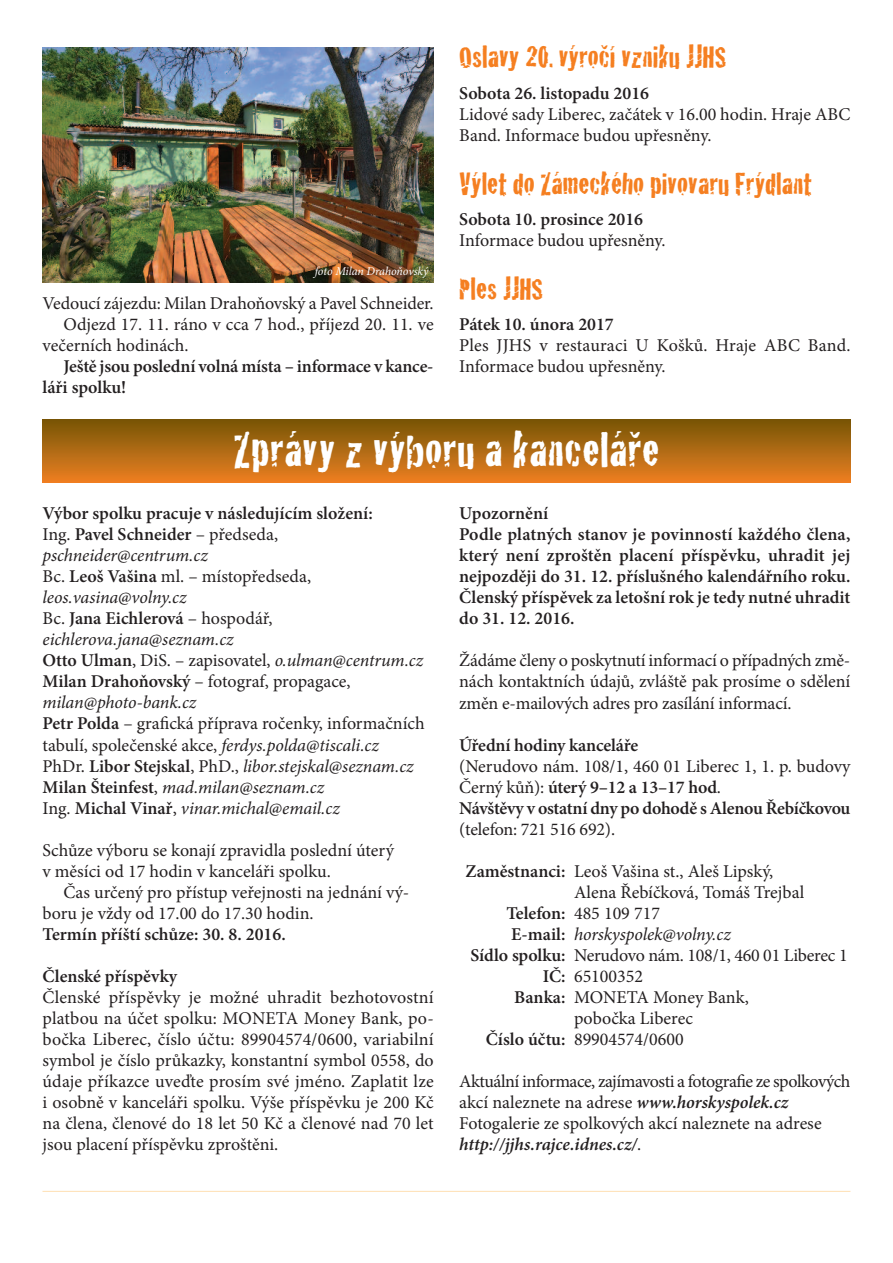
<style>
.page{position:relative;width:893px;height:1263px;background:#fff}
.page>*{position:absolute;margin:0;border:0;box-sizing:border-box;transform-origin:0 0}
.t1{font:49.5px "Cracked";letter-spacing:.01em;color:#fff}
.t2{font:31.5px "Cracked";color:#f57f21}
.t3{font:18px/21px "Minion Pro";letter-spacing:-.005em;color:#231f20}
.t4{font:italic 18px/21px "Minion Pro";letter-spacing:-.005em;color:#231f20}
.t5{font:600 18px/21px "Minion Pro";color:#231f20}
.t6{font:italic 12px "Minion Pro";letter-spacing:-.01em;color:#fff}
.s1{font-weight:600;font-style:normal}
.s2{font-style:normal}
.s3{font-weight:400}
.s4{font-weight:600}
.s5{font-weight:600;font-style:italic}
</style>
<div class="page">
<hr style="left:43px;top:1191px;width:807px;height:1px;background:#fedfb2">
<img style="left:43px;top:48px;width:391px;height:234px">
<div style="left:43px;top:420px;width:807px;height:62px;background:linear-gradient(to bottom,#775606,#ea7e21)"></div>
<p class="t6" style="left:315px;top:266px;width:115px">foto Milan Drahoňovský</p>
<p class="t3" style="left:42px;top:295px;width:393px">Vedoucí zájezdu: Milan Drahoňovský a Pavel Schneider.</p>
<p class="t3" style="left:63px;top:316px;width:372px">Odjezd 17. 11. ráno v cca 7 hod., příjezd 20. 11. ve</p>
<p class="t3" style="left:42px;top:337px;width:147px">večerních hodinách.</p>
<p class="t5" style="left:42px;top:358px;width:393px;text-indent:21px">Ještě jsou poslední volná místa – informace v kance&shy;láři spolku!</p>
<h2 class="t2" style="left:459px;top:41px;width:269px">Oslavy 20. výročí vzniku JJHS</h2>
<p class="t5" style="left:459px;top:85px;width:191px">Sobota 26. listopadu 2016</p>
<p class="t3" style="left:459px;top:106px;width:393px">Lidové sady Liberec, začátek v 16.00 hodin. Hraje ABC<br>Band. Informace budou upřesněny.</p>
<h2 class="t2" style="left:459px;top:168px;width:354px">Výlet do Zámeckého pivovaru Frýdlant</h2>
<p class="t5" style="left:459px;top:211px;width:185px">Sobota 10. prosince 2016</p>
<p class="t3" style="left:459px;top:232px;width:208px">Informace budou upřesněny.</p>
<h2 class="t2" style="left:459px;top:273px;width:85px">Ples JJHS</h2>
<p class="t5" style="left:459px;top:316px;width:156px">Pátek 10. února 2017</p>
<p class="t3" style="left:459px;top:337px;width:393px">Ples JJHS v restauraci U Košků. Hraje ABC Band.<br>Informace budou upřesněny.</p>
<h1 class="t1" style="left:234px;top:425px;width:427px">Zprávy z výboru a kanceláře</h1>
<p class="t4" style="left:43px;top:505px;width:384px"><span class="s1">Výbor spolku pracuje v následujícím složení:<br></span><span class="s2">Ing.</span> <span class="s1">Pavel Schneider</span> <span class="s2">– předseda, </span>pschneider@centrum.cz<br><span class="s2">Bc.</span> <span class="s1">Leoš Vašina</span> <span class="s2">ml. – místopředseda, </span>leos.vasina@volny.cz<br><span class="s2">Bc.</span> <span class="s1">Jana Eichlerová</span> <span class="s2">– hospodář, </span>eichlerova.jana@seznam.cz<br><span class="s1">Otto Ulman</span><span class="s2">, DiS. – zapisovatel,</span> o.ulman@centrum.cz <span class="s1">Milan Drahoňovský</span> <span class="s2">– fotograf, propagace, </span>milan@photo-bank.cz<br><span class="s1">Petr Polda</span> <span class="s2">– grafická příprava ročenky, informačních tabulí, společenské akce,</span> ferdys.polda@tiscali.cz <span class="s2">PhDr.</span> <span class="s1">Libor Stejskal</span><span class="s2">, PhD.,</span> libor.stejskal@seznam.cz <span class="s1">Milan Šteinfest</span><span class="s2">,</span> mad.milan@seznam.cz<br><span class="s2">Ing.</span> <span class="s1">Michal Vinař</span><span class="s2">,</span> vinar.michal@email.cz</p>
<p class="t3" style="left:43px;top:841px;width:353px">Schůze výboru se konají zpravidla poslední úterý v měsíci od 17 hodin v kanceláři spolku.</p>
<p class="t3" style="left:43px;top:883px;width:368px;text-indent:21px">Čas určený pro přístup veřejnosti na jednání vý&shy;boru je vždy od 17.00 do 17.30 hodin.</p>
<p class="t5" style="left:43px;top:925px;width:245px">Termín příští schůze: 30. 8. 2016.</p>
<p class="t5" style="left:43px;top:967px;width:136px">Členské příspěvky</p>
<p class="t3" style="left:42px;top:988px;width:393px;text-align:justify">Členské příspěvky je možné uhradit bezhotovostní platbou na účet spolku: MONETA Money Bank, po&shy;bočka Liberec, číslo účtu: 89904574/0600, variabilní symbol je číslo průkazky, konstantní symbol 0558, do údaje příkazce uveďte prosím své jméno. Zaplatit lze i osobně v kanceláři spolku. Výše příspěvku je 200 Kč na člena, členové do 18 let 50 Kč a členové nad 70 let jsou placení příspěvku zproštěni.</p>
<p class="t5" style="left:459px;top:505px;width:393px">Upozornění<br>Podle platných stanov je povinností každého člena, který není zproštěn placení příspěvku, uhradit jej nejpozději do 31. 12. příslušného kalendářního roku.<br>Členský příspěvek za letošní rok je tedy nutné uhradit do 31. 12. 2016.</p>
<p class="t3" style="left:459px;top:652px;width:393px;text-align:justify">Žádáme členy o poskytnutí informací o případných změ&shy;nách kontaktních údajů, zvláště pak prosíme o sdělení změn e-mailových adres pro zasílání informací.</p>
<p class="t5" style="left:459px;top:736px;width:180px">Úřední hodiny kanceláře</p>
<p class="t5" style="left:459px;top:757px;width:393px"><span class="s3">(Nerudovo nám. 108/1, 460 01 Liberec 1, 1. p. budovy<br>Černý kůň):</span> úterý 9–12 a 13–17 hod<span class="s3">.<br></span>Návštěvy v ostatní dny po dohodě s Alenou Řebíčkovou</p>
<p class="t3" style="left:459px;top:820px;width:157px">(telefon: 721 516 692).</p>
<p class="t3" style="left:465px;top:862px;width:310px"><span class="s4">Zaměstnanci:</span> Leoš Vašina st., Aleš Lipský,</p>
<p class="t3" style="left:574px;top:883px;width:232px">Alena Řebíčková, Tomáš Trejbal</p>
<p class="t3" style="left:506px;top:904px;width:155px"><span class="s4">Telefon:</span> 485 109 717</p>
<p class="t4" style="left:511px;top:925px;width:221px"><span class="s1">E-mail:</span> horskyspolek@volny.cz</p>
<p class="t3" style="left:470px;top:946px;width:379px"><span class="s4">Sídlo spolku:</span> Nerudovo nám. 108/1, 460 01 Liberec 1</p>
<p class="t3" style="left:543px;top:967px;width:102px"><span class="s4">IČ:</span> 65100352</p>
<p class="t3" style="left:514px;top:988px;width:236px"><span class="s4">Banka:</span> MONETA Money Bank,</p>
<p class="t3" style="left:574px;top:1009px;width:121px">pobočka Liberec</p>
<p class="t3" style="left:486px;top:1030px;width:199px"><span class="s4">Číslo účtu:</span> 89904574/0600</p>
<p class="t3" style="left:459px;top:1072px;width:393px">Aktuální informace, zajímavosti a fotografie ze spolkových akcí naleznete na adrese <span class="s5">www.horskyspolek.cz </span>Fotogalerie ze spolkových akcí naleznete na adrese <span class="s5">http://jjhs.rajce.idnes.cz/</span>.</p>
</div>
